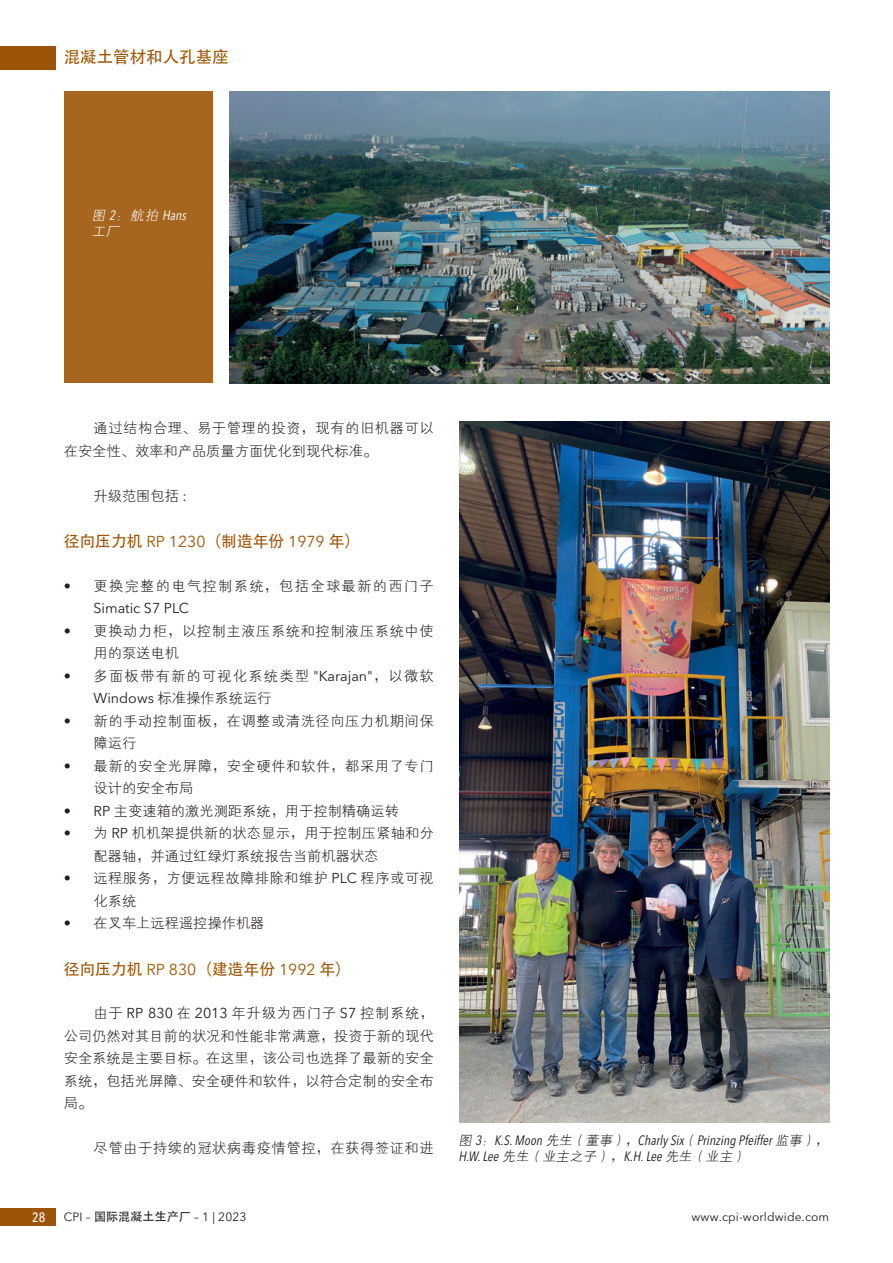
<style>
.page{position:relative;width:893px;height:1263px;background:#fff}
.page>*{position:absolute;margin:0;border:0;box-sizing:border-box;transform-origin:0 0}
.t1{font:16.5px "Adobe Heiti Std";color:#9c5506}
.t2{font:15.75px "Adobe Heiti Std";color:#9c5506}
.t3{font:14.25px/22.5px "FZXH1 JW GB1 0";letter-spacing:.01em;color:#231f20}
.t4{font:14.25px/22.5px "FZXH1 JW GB1 0";letter-spacing:.04em;color:#231f20}
.t5{font:14.25px/22.5px "FZXH1 JW GB1 0";letter-spacing:.085em;color:#231f20}
.t6{font:14.25px/22.5px "FZXH1 JW GB1 0";letter-spacing:.045em;color:#231f20}
.t7{font:14.25px/22.5px "FZXH1 JW GB1 0";letter-spacing:.03em;color:#231f20}
.t8{font:14.25px "FZXH1 JW GB1 0";letter-spacing:.095em;color:#231f20}
.t9{font:14.25px "Avenir Next LT Pro";color:#231f20}
.t10{font:italic condensed 13.5px "Avenir Next LT Pro";color:#231f20}
.t11{font:italic 13.5px "FZXH1 JW GB1 0";color:#231f20}
.t12{font:italic condensed 13.5px "Avenir Next LT Pro";color:#fff}
.t13{font:italic 13.5px "FZXH1 JW GB1 0";color:#fff}
.t14{font:500 condensed 13.5px "Avenir Next LT Pro";color:#fff}
.t15{font:12px "Avenir Next LT Pro";letter-spacing:.01em;color:#231f20}
.s1{font-family:"FZXH1 JW GB1 0";font-stretch:normal}
.s2{font-family:"Avenir Next LT Pro"}
.s3{font-family:"Avenir Next LT Pro";font-stretch:condensed}
.s4{font-family:"Adobe Heiti Std"}
</style>
<div class="page">
<div style="left:64px;top:91px;width:149px;height:292px;background:#a6661f"></div>
<img style="left:229px;top:91px;width:600px;height:292px">
<img style="left:459px;top:421px;width:370px;height:702px">
<div style="left:0;top:47px;width:55px;height:23px;background:#9c5506"></div>
<div style="left:0;top:1208px;width:55px;height:18px;background:#9c5506"></div>
<p class="t1" style="left:64px;top:47px;width:166px">混凝土管材和人孔基座</p>
<p class="t12" style="left:92px;top:207px;width:99px"><span class="s1">图</span> 2<span class="s1">：航拍</span> Hans</p>
<p class="t13" style="left:92px;top:224px;width:31px">工厂</p>
<p class="t3" style="left:64px;top:417px;width:371px;text-indent:30px">通过结构合理、易于管理的投资，现有的旧机器可以在安全性、效率和产品质量方面优化到现代标准。</p>
<p class="t3" style="left:94px;top:485px;width:95px">升级范围包括 <span class="s2">:</span></p>
<p class="t2" style="left:64px;top:532px;width:298px">径向压力机 <span class="s2">RP 1230</span>（制造年份 <span class="s2">1979</span> 年）</p>
<p class="t8" style="left:64px;top:578px;width:371px"><span class="s2">•</span> 更换完整的电气控制系统，包括全球最新的西门子</p>
<p class="t9" style="left:94px;top:600px;width:97px">Simatic S7 PLC</p>
<p class="t4" style="left:94px;top:620px;width:342px;text-indent:-30px"><span class="s2">•</span> 更换动力柜，以控制主液压系统和控制液压系统中使用的泵送电机</p>
<p class="t5" style="left:94px;top:665px;width:342px;text-indent:-30px"><span class="s2">•</span> 多面板带有新的可视化系统类型 <span class="s2">"Karajan"</span>，以微软<br><span class="s2">Windows</span> 标准操作系统运行</p>
<p class="t4" style="left:94px;top:710px;width:342px;text-indent:-30px"><span class="s2">•</span> 新的手动控制面板，在调整或清洗径向压力机期间保障运行</p>
<p class="t6" style="left:94px;top:755px;width:342px;text-indent:-30px"><span class="s2">•</span> 最新的安全光屏障，安全硬件和软件，都采用了专门设计的安全布局</p>
<p class="t3" style="left:64px;top:800px;width:337px"><span class="s2">• RP</span> 主变速箱的激光测距系统，用于控制精确运转</p>
<p class="t3" style="left:94px;top:822px;width:342px;text-indent:-30px"><span class="s2">•</span> 为 <span class="s2">RP</span> 机机架提供新的状态显示，用于控制压紧轴和分配器轴，并通过红绿灯系统报告当前机器状态</p>
<p class="t7" style="left:94px;top:867px;width:342px;text-indent:-30px"><span class="s2">•</span> 远程服务，方便远程故障排除和维护 <span class="s2">PLC</span> 程序或可视化系统</p>
<p class="t3" style="left:64px;top:912px;width:202px"><span class="s2">•</span> 在叉车上远程遥控操作机器</p>
<p class="t2" style="left:64px;top:959px;width:289px">径向压力机 <span class="s2">RP 830</span>（建造年份 <span class="s2">1992</span> 年）</p>
<p class="t3" style="left:64px;top:1002px;width:371px;text-align:justify;text-indent:30px">由于 <span class="s2">RP 830</span> 在 <span class="s2">2013</span> 年升级为西门子 <span class="s2">S7</span> 控制系统，公司仍然对其目前的状况和性能非常满意，投资于新的现代安全系统是主要目标。在这里，该公司也选择了最新的安全系统，包括光屏障、安全硬件和软件，以符合定制的安全布局。</p>
<p class="t4" style="left:94px;top:1137px;width:342px">尽管由于持续的冠状病毒疫情管控，在获得签证和进</p>
<p class="t10" style="left:458px;top:1132px;width:374px"><span class="s1">图</span> 3<span class="s1">：</span>K.S.Moon <span class="s1">先生（董事），</span>CharlySix<span class="s1">（</span>Prinzing Pfeiffer <span class="s1">监事），</span></p>
<p class="t11" style="left:458px;top:1149px;width:292px"><span class="s3">H.W.Lee</span> 先生（业主之子），<span class="s3">K.H.Lee</span> 先生（业主）</p>
<p class="t14" style="left:32px;top:1209px;width:15px">28</p>
<p class="t15" style="left:64px;top:1210px;width:184px">CPI – <span class="s4">国际混凝土生产厂</span> – 1 | 2023</p>
<p class="t15" style="left:692px;top:1210px;width:139px">www.cpi-worldwide.com</p>
</div>
